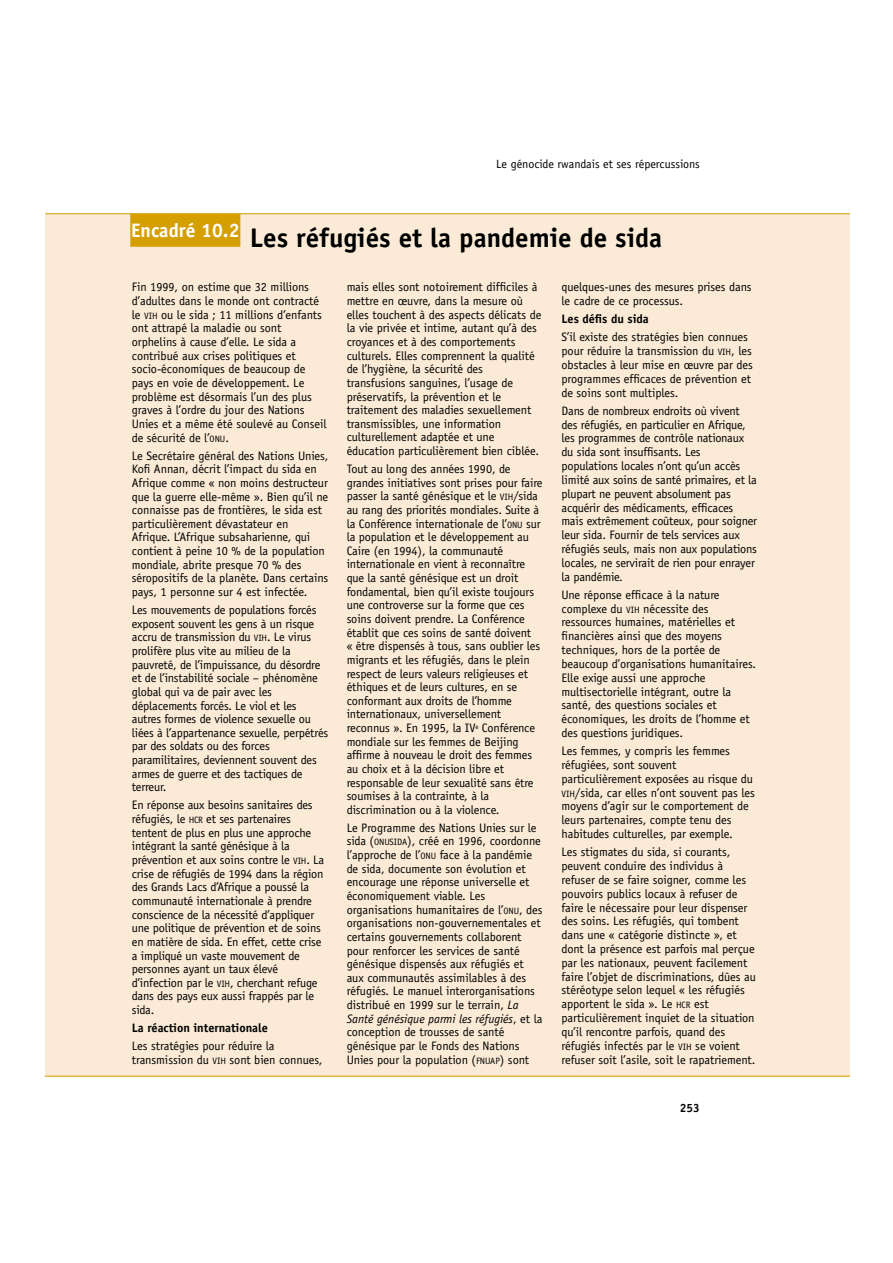
<style>
.page{position:relative;width:893px;height:1263px;background:#fff}
.page>*{position:absolute;margin:0;border:0;box-sizing:border-box;transform-origin:0 0}
.t1{font:700 27px "Officina Sans";color:#000}
.t2{font:12.3px/13.6px "Officina Sans";letter-spacing:-.01em;color:#000}
.t3{font:700 12.3px "Officina Sans";letter-spacing:-.005em;color:#000}
.t4{font:12px "Officina Sans";color:#000}
.t5{font:700 12px "Officina Sans";color:#000}
.s1{font-size:9.3px}
.s2{font-style:italic}
</style>
<div class="page">
<div style="left:45px;top:214px;width:804px;height:863px;background:#fbebd6"></div>
<div style="left:130px;top:214px;width:110px;height:33px;background:#d69f00"></div>
<hr style="left:45px;top:1076px;width:804px;height:1px;background:#d69f00">
<hr style="left:45px;top:213px;width:804px;height:1px;background:#d69f00">
<p class="t4" style="left:496px;top:159px;width:205px">Le génocide rwandais et ses répercussions</p>
<h1 class="t1" style="left:131px;top:228px;width:532px"><sup>Encadré</sup> <sup>10.2</sup> Les réfugiés et la pandemie de sida</h1>
<p class="t2" style="left:132px;top:282px;width:196px">Fin 1999, on estime que 32 millions d’adultes dans le monde ont contracté le <span class="s1">VIH</span> ou le sida ; 11 millions d’enfants ont attrapé la maladie ou sont orphelins à cause d’elle. Le sida a contribué aux crises politiques et socio-économiques de beaucoup de pays en voie de développement. Le problème est désormais l’un des plus graves à l’ordre du jour des Nations Unies et a même été soulevé au Conseil de sécurité de l’<span class="s1">ONU</span>.</p>
<p class="t2" style="left:132px;top:450px;width:198px">Le Secrétaire général des Nations Unies, Kofi Annan, décrit l’impact du sida en Afrique comme « non moins destructeur que la guerre elle-même ». Bien qu’il ne connaisse pas de frontières, le sida est particulièrement dévastateur en Afrique. L’Afrique subsaharienne, qui contient à peine 10 % de la population mondiale, abrite presque 70 % des séropositifs de la planète. Dans certains pays, 1 personne sur 4 est infectée.</p>
<p class="t2" style="left:132px;top:604px;width:198px">Les mouvements de populations forcés exposent souvent les gens à un risque accru de transmission du <span class="s1">VIH</span>. Le virus prolifère plus vite au milieu de la pauvreté, de l’impuissance, du désordre et de l’instabilité sociale – phénomène global qui va de pair avec les déplacements forcés. Le viol et les autres formes de violence sexuelle ou liées à l’appartenance sexuelle, perpétrés par des soldats ou des forces paramilitaires, deviennent souvent des armes de guerre et des tactiques de terreur.</p>
<p class="t2" style="left:132px;top:799px;width:194px">En réponse aux besoins sanitaires des réfugiés, le <span class="s1">HCR</span> et ses partenaires tentent de plus en plus une approche intégrant la santé génésique à la prévention et aux soins contre le <span class="s1">VIH</span>. La crise de réfugiés de 1994 dans la région des Grands Lacs d’Afrique a poussé la communauté internationale à prendre conscience de la nécessité d’appliquer une politique de prévention et de soins en matière de sida. En effet, cette crise a impliqué un vaste mouvement de personnes ayant un taux élevé d’infection par le <span class="s1">VIH</span>, cherchant refuge dans des pays eux aussi frappés par le sida.</p>
<p class="t3" style="left:132px;top:1023px;width:137px">La réaction internationale</p>
<p class="t2" style="left:132px;top:1040px;width:192px">Les stratégies pour réduire la transmission du <span class="s1">VIH</span> sont bien connues,</p>
<p class="t2" style="left:561px;top:281px;width:192px">quelques-unes des mesures prises dans le cadre de ce processus.</p>
<p class="t3" style="left:561px;top:314px;width:89px">Les défis du sida</p>
<p class="t2" style="left:561px;top:331px;width:193px">S’il existe des stratégies bien connues pour réduire la transmission du <span class="s1">VIH</span>, les obstacles à leur mise en œuvre par des programmes efficaces de prévention et de soins sont multiples.</p>
<p class="t2" style="left:561px;top:405px;width:197px">Dans de nombreux endroits où vivent des réfugiés, en particulier en Afrique, les programmes de contrôle nationaux du sida sont insuffisants. Les populations locales n’ont qu’un accès limité aux soins de santé primaires, et la plupart ne peuvent absolument pas acquérir des médicaments, efficaces mais extrêmement coûteux, pour soigner leur sida. Fournir de tels services aux réfugiés seuls, mais non aux populations locales, ne servirait de rien pour enrayer la pandémie.</p>
<p class="t2" style="left:561px;top:589px;width:196px">Une réponse efficace à la nature complexe du <span class="s1">VIH</span> nécessite des ressources humaines, matérielles et financières ainsi que des moyens techniques, hors de la portée de beaucoup d’organisations humanitaires.<br>Elle exige aussi une approche multisectorielle intégrant, outre la santé, des questions sociales et économiques, les droits de l’homme et des questions juridiques.</p>
<p class="t2" style="left:561px;top:745px;width:195px">Les femmes, y compris les femmes réfugiées, sont souvent particulièrement exposées au risque du <span class="s1">VIH</span>/sida, car elles n’ont souvent pas les moyens d’agir sur le comportement de leurs partenaires, compte tenu des habitudes culturelles, par exemple.</p>
<p class="t2" style="left:561px;top:846px;width:196px">Les stigmates du sida, si courants, peuvent conduire des individus à refuser de se faire soigner, comme les pouvoirs publics locaux à refuser de faire le nécessaire pour leur dispenser des soins. Les réfugiés, qui tombent dans une « catégorie distincte », et dont la présence est parfois mal perçue par les nationaux, peuvent facilement faire l’objet de discriminations, dûes au stéréotype selon lequel « les réfugiés apportent le sida ». Le <span class="s1">HCR</span> est particulièrement inquiet de la situation qu’il rencontre parfois, quand des réfugiés infectés par le <span class="s1">VIH</span> se voient refuser soit l’asile, soit le rapatriement.</p>
<p class="t2" style="left:346px;top:282px;width:196px">mais elles sont notoirement difficiles à mettre en œuvre, dans la mesure où elles touchent à des aspects délicats de la vie privée et intime, autant qu’à des croyances et à des comportements culturels. Elles comprennent la qualité de l’hygiène, la sécurité des transfusions sanguines, l’usage de préservatifs, la prévention et le traitement des maladies sexuellement transmissibles, une information culturellement adaptée et une éducation particulièrement bien ciblée.</p>
<p class="t2" style="left:346px;top:463px;width:197px">Tout au long des années 1990, de grandes initiatives sont prises pour faire passer la santé génésique et le <span class="s1">VIH</span>/sida au rang des priorités mondiales. Suite à la Conférence internationale de l’<span class="s1">ONU</span> sur la population et le développement au Caire (en 1994), la communauté internationale en vient à reconnaître que la santé génésique est un droit fondamental, bien qu’il existe toujours une controverse sur la forme que ces soins doivent prendre. La Conférence établit que ces soins de santé doivent<br>« être dispensés à tous, sans oublier les migrants et les réfugiés, dans le plein respect de leurs valeurs religieuses et éthiques et de leurs cultures, en se conformant aux droits de l’homme internationaux, universellement reconnus ». En 1995, la IV<sup>e</sup> Conférence mondiale sur les femmes de Beijing affirme à nouveau le droit des femmes au choix et à la décision libre et responsable de leur sexualité sans être soumises à la contrainte, à la discrimination ou à la violence.</p>
<p class="t2" style="left:346px;top:822px;width:197px">Le Programme des Nations Unies sur le sida (<span class="s1">ONUSIDA</span>), créé en 1996, coordonne l’approche de l’<span class="s1">ONU</span> face à la pandémie de sida, documente son évolution et encourage une réponse universelle et économiquement viable. Les organisations humanitaires de l’<span class="s1">ONU</span>, des organisations non-gouvernementales et certains gouvernements collaborent pour renforcer les services de santé génésique dispensés aux réfugiés et aux communautés assimilables à des réfugiés. Le manuel interorganisations distribué en 1999 sur le terrain, <span class="s2">La Santé génésique parmi les réfugiés</span>, et la conception de trousses de santé génésique par le Fonds des Nations Unies pour la population (<span class="s1">FNUAP</span>) sont</p>
<p class="t5" style="left:679px;top:1103px;width:22px">253</p>
</div>
